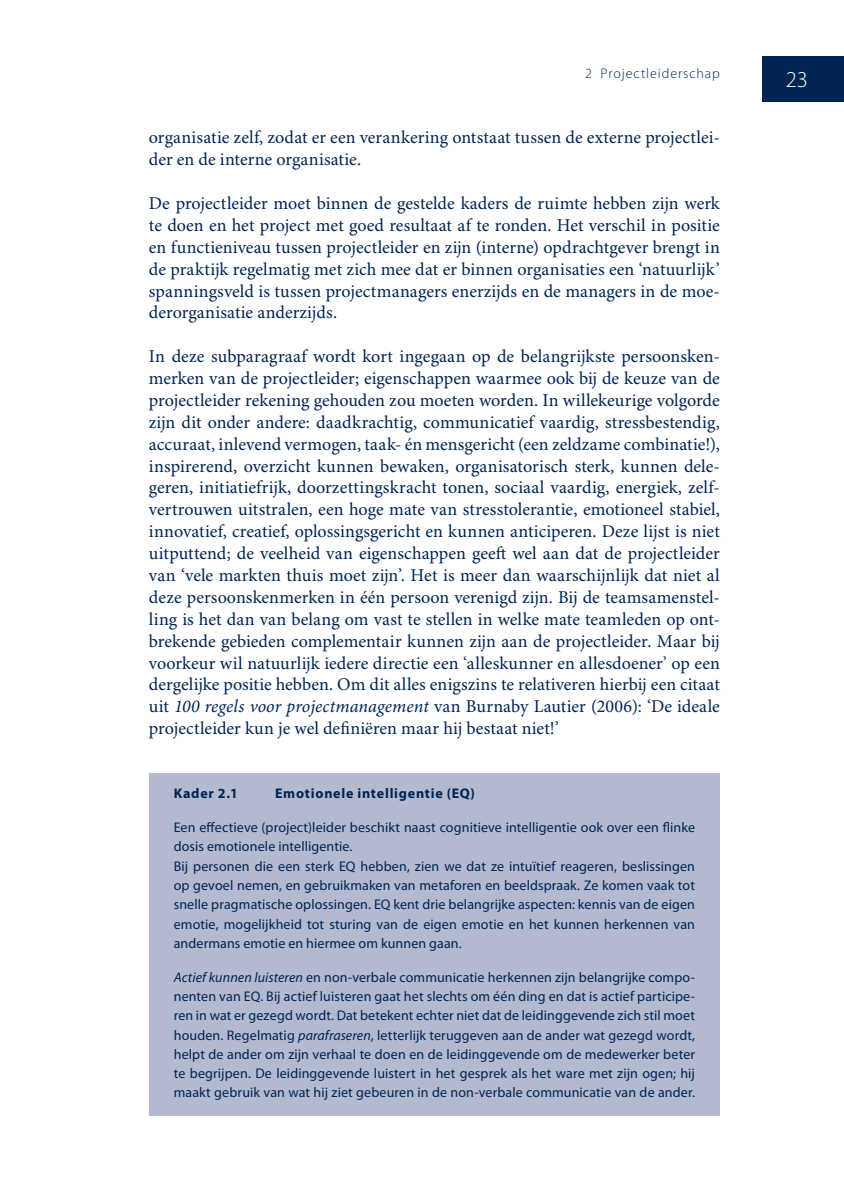
<style>
.page{position:relative;width:844px;height:1191px;background:#fff}
.page>*{position:absolute;margin:0;border:0;box-sizing:border-box;transform-origin:0 0}
.t1{font:300 22.75px "Myriad Pro";color:#fff}
.t2{font:18.03px/21.9px "Minion Pro";color:#002453;text-align:justify}
.t3{font:14px/19.2px "Myriad Pro";letter-spacing:.01em;color:#002453}
.t4{font:700 14px "Myriad Pro";letter-spacing:.055em;color:#002453}
.t5{font:300 14px "Myriad Pro";letter-spacing:.065em;color:#002453}
.s1{font-style:italic}
</style>
<div class="page">
<div style="left:761px;top:56px;width:82px;height:45px;background:#002453"></div>
<div style="left:149px;top:772px;width:570px;height:44px;background:#b3b9ce"></div>
<div style="left:149px;top:807px;width:570px;height:63px;background:#b3b9ce"></div>
<div style="left:149px;top:845px;width:570px;height:121px;background:#b3b9ce"></div>
<div style="left:149px;top:956px;width:570px;height:159px;background:#b3b9ce"></div>
<p class="t5" style="left:585px;top:65px;width:136px">2 Projectleiderschap</p>
<p class="t1" style="left:785px;top:66px;width:23px">23</p>
<p class="t2" style="left:149px;top:127px;width:572px">organisatie zelf, zodat er een verankering ontstaat tussen de externe projectlei&shy;der en de interne organisatie.</p>
<p class="t2" style="left:149px;top:193px;width:572px">De projectleider moet binnen de gestelde kaders de ruimte hebben zijn werk te doen en het project met goed resultaat af te ronden. Het verschil in positie en functieniveau tussen projectleider en zijn (interne) opdrachtgever brengt in de praktijk regelmatig met zich mee dat er binnen organisaties een ‘natuurlijk’ spanningsveld is tussen projectmanagers enerzijds en de managers in de moe&shy;derorganisatie anderzijds.</p>
<p class="t2" style="left:149px;top:346px;width:572px">In deze subparagraaf wordt kort ingegaan op de belangrijkste persoonsken&shy;merken van de projectleider; eigenschappen waarmee ook bij de keuze van de projectleider rekening gehouden zou moeten worden. In willekeurige volgorde zijn dit onder andere: daadkrachtig, communicatief vaardig, stressbestendig, accuraat, inlevend vermogen, taak- én mensgericht (een zeldzame combinatie!), inspirerend, overzicht kunnen bewaken, organisatorisch sterk, kunnen dele&shy;geren, initiatiefrijk, doorzettingskracht tonen, sociaal vaardig, energiek, zelf&shy;vertrouwen uitstralen, een hoge mate van stresstolerantie, emotioneel stabiel, innovatief, creatief, oplossingsgericht en kunnen anticiperen. Deze lijst is niet uitputtend; de veelheid van eigenschappen geeft wel aan dat de projectleider van ‘vele markten thuis moet zijn’. Het is meer dan waarschijnlijk dat niet al deze persoonskenmerken in één persoon verenigd zijn. Bij de teamsamenstel&shy;ling is het dan van belang om vast te stellen in welke mate teamleden op ont&shy;brekende gebieden complementair kunnen zijn aan de projectleider. Maar bij voorkeur wil natuurlijk iedere directie een ‘alleskunner en allesdoener’ op een dergelijke positie hebben. Om dit alles enigszins te relativeren hierbij een citaat uit <span class="s1">100 regels voor projectmanagement</span> van Burnaby Lautier (2006): ‘De ideale projectleider kun je wel definiëren maar hij bestaat niet!’</p>
<p class="t4" style="left:174px;top:784px;width:66px">Kader 2.1</p>
<p class="t4" style="left:275px;top:784px;width:201px">Emotionele intelligentie (EQ)</p>
<p class="t3" style="left:174px;top:817px;width:522px">Een effectieve (project)leider beschikt naast cognitieve intelligentie ook over een flinke dosis emotionele intelligentie.<br>Bij personen die een sterk EQ hebben, zien we dat ze intuïtief reageren, beslissingen op gevoel nemen, en gebruikmaken van metaforen en beeldspraak. Ze komen vaak tot snelle pragmatische oplossingen. EQ kent drie belangrijke aspecten: kennis van de eigen emotie, mogelijkheid tot sturing van de eigen emotie en het kunnen herkennen van andermans emotie en hiermee om kunnen gaan.</p>
<p class="t3" style="left:174px;top:967px;width:522px;text-align:justify"><span class="s1">Actief kunnen luisteren</span> en non-verbale communicatie herkennen zijn belangrijke compo&shy;nenten van EQ. Bij actief luisteren gaat het slechts om één ding en dat is actief participe&shy;ren in wat er gezegd wordt. Dat betekent echter niet dat de leidinggevende zich stil moet houden. Regelmatig <span class="s1">parafraseren</span>, letterlijk teruggeven aan de ander wat gezegd wordt, helpt de ander om zijn verhaal te doen en de leidinggevende om de medewerker beter te begrijpen. De leidinggevende luistert in het gesprek als het ware met zijn ogen; hij maakt gebruik van wat hij ziet gebeuren in de non-verbale communicatie van de ander.</p>
</div>
